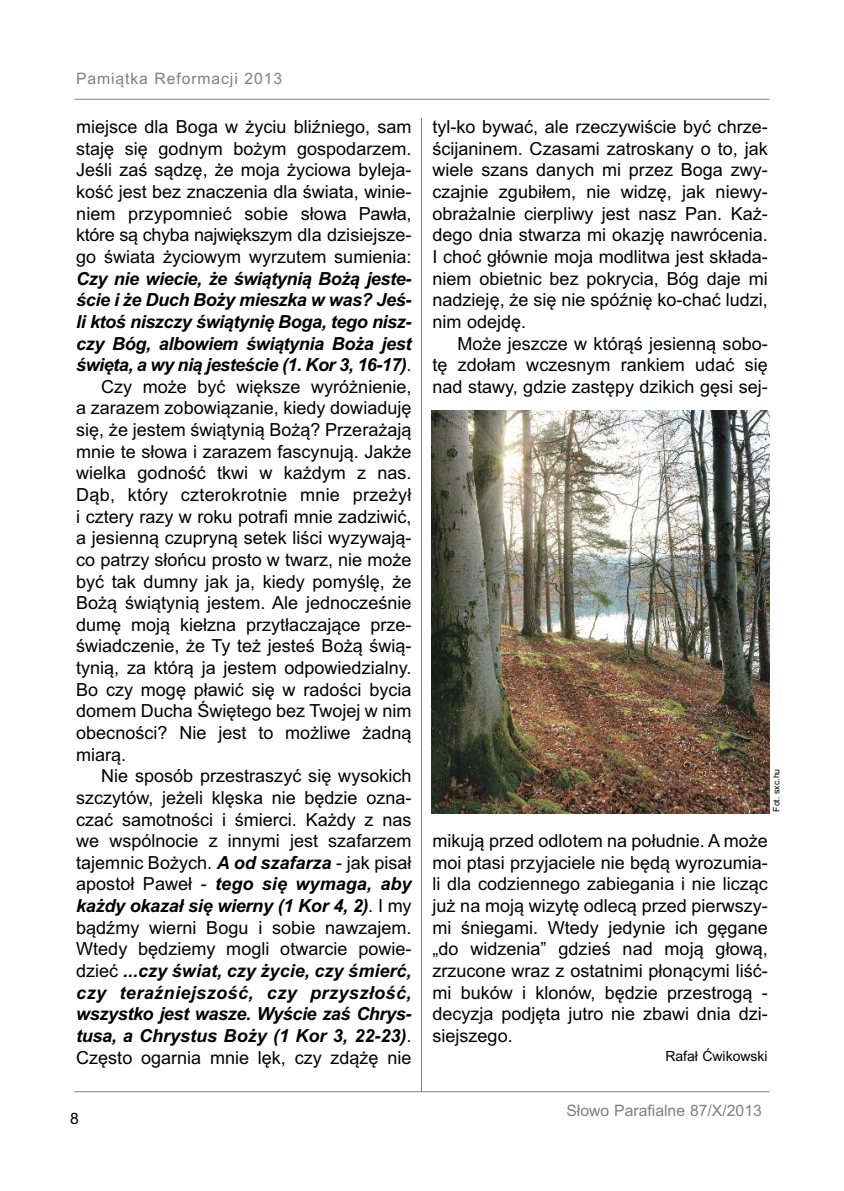
<style>
.page{position:relative;width:844px;height:1191px;background:#fff}
.page>*{position:absolute;margin:0;border:0;box-sizing:border-box;transform-origin:0 0}
.t1{font:18.03px/21.7px "Arial";color:#000;text-align:justify}
.t2{font:italic 700 18.03px "Arial";letter-spacing:-.02em;color:#000}
.t3{font:italic 700 18.03px "Arial";color:#000}
.t4{font:italic 700 18.03px "Arial";letter-spacing:.02em;color:#000}
.t5{font:15.75px "Arial";color:#808080}
.t6{font:15.75px "Arial";letter-spacing:.055em;color:#808080}
.t7{font:15.75px "Arial";color:#000}
.t8{font:14px "Arial";color:#000}
.t9{font:8.75px "Arial";color:#000}
.s1{font-weight:400;font-style:normal}
.s2{font-weight:700;font-style:italic}
</style>
<div class="page">
<hr style="left:74px;top:1091px;width:695px;height:1px;background:#808080">
<hr style="left:74px;top:99px;width:695px;height:1px;background:#808080">
<hr style="left:421px;top:118px;width:1px;height:973px;background:#808080">
<img style="left:432px;top:410px;width:337px;height:403px">
<p class="t6" style="left:76px;top:69px;width:207px">Pamiątka Reformacji 2013</p>
<p class="t1" style="left:76px;top:116px;width:337px">miejsce dla Boga w życiu bliźniego, sam staję się godnym bożym gospodarzem.<br>Jeśli zaś sądzę, że moja życiowa byleja&shy;kość jest bez znaczenia dla świata, winie&shy;niem przypomnieć sobie słowa Pawła, które są chyba największym dla dzisiejsze&shy;go świata życiowym wyrzutem sumienia:</p>
<p class="t2" style="left:76px;top:268px;width:336px">Czy nie wiecie, że świątynią Bożą jeste-</p>
<p class="t2" style="left:76px;top:289px;width:336px">ście i że Duch Boży mieszka w was? Jeś-</p>
<p class="t2" style="left:76px;top:311px;width:336px">li ktoś niszczy świątynię Boga, tego nisz-</p>
<p class="t2" style="left:76px;top:333px;width:336px">czy Bóg, albowiem świątynia Boża jest</p>
<p class="t2" style="left:76px;top:354px;width:336px">święta, a wy nią jesteście (1. Kor 3, 16-17)<span class="s1">.</span></p>
<p class="t1" style="left:101px;top:376px;width:312px">Czy może być większe wyróżnienie,</p>
<p class="t1" style="left:76px;top:397px;width:336px">a zarazem zobowiązanie, kiedy dowiaduję</p>
<p class="t1" style="left:76px;top:419px;width:336px">się, że jestem świątynią Bożą? Przerażają</p>
<p class="t1" style="left:76px;top:440px;width:336px">mnie te słowa i zarazem fascynują. Jakże</p>
<p class="t1" style="left:76px;top:462px;width:336px">wielka godność tkwi w każdym z nas.</p>
<p class="t1" style="left:76px;top:484px;width:337px">Dąb, który czterokrotnie mnie przeżył</p>
<p class="t1" style="left:76px;top:505px;width:336px">i cztery razy w roku potrafi mnie zadziwić,</p>
<p class="t1" style="left:76px;top:527px;width:336px">a jesienną czupryną setek liści wyzywają-</p>
<p class="t1" style="left:76px;top:549px;width:336px">co patrzy słońcu prosto w twarz, nie może</p>
<p class="t1" style="left:76px;top:570px;width:336px">być tak dumny jak ja, kiedy pomyślę, że</p>
<p class="t1" style="left:76px;top:592px;width:336px">Bożą świątynią jestem. Ale jednocześnie</p>
<p class="t1" style="left:76px;top:614px;width:336px">dumę moją kiełzna przytłaczające prze-</p>
<p class="t1" style="left:76px;top:635px;width:336px">świadczenie, że Ty też jesteś Bożą świą-</p>
<p class="t1" style="left:76px;top:657px;width:336px">tynią, za którą ja jestem odpowiedzialny.</p>
<p class="t1" style="left:76px;top:678px;width:336px">Bo czy mogę pławić się w radości bycia</p>
<p class="t1" style="left:76px;top:700px;width:336px">domem Ducha Świętego bez Twojej w nim</p>
<p class="t1" style="left:76px;top:722px;width:336px">obecności? Nie jest to możliwe żadną</p>
<p class="t1" style="left:76px;top:743px;width:52px">miarą.</p>
<p class="t1" style="left:101px;top:765px;width:312px">Nie sposób przestraszyć się wysokich</p>
<p class="t1" style="left:76px;top:787px;width:336px">szczytów, jeżeli klęska nie będzie ozna-</p>
<p class="t1" style="left:76px;top:808px;width:336px">czać samotności i śmierci. Każdy z nas</p>
<p class="t1" style="left:76px;top:830px;width:336px">we wspólnocie z innymi jest szafarzem</p>
<p class="t1" style="left:76px;top:851px;width:336px">tajemnic Bożych. <span class="s2">A od szafarza</span> - jak pisał</p>
<p class="t3" style="left:76px;top:873px;width:336px"><span class="s1">apostoł Paweł -</span> tego się wymaga, aby</p>
<p class="t2" style="left:76px;top:895px;width:336px">każdy okazał się wierny (1 Kor 4, 2)<span class="s1">. I my</span></p>
<p class="t1" style="left:76px;top:916px;width:336px">bądźmy wierni Bogu i sobie nawzajem.</p>
<p class="t1" style="left:76px;top:938px;width:336px">Wtedy będziemy mogli otwarcie powie-</p>
<p class="t3" style="left:76px;top:960px;width:336px"><span class="s1">dzieć</span> ...czy świat, czy życie, czy śmierć,</p>
<p class="t4" style="left:76px;top:982px;width:336px">czy teraźniejszość, czy przyszłość,</p>
<p class="t2" style="left:76px;top:1003px;width:336px">wszystko jest wasze. Wyście zaś Chrys-</p>
<p class="t3" style="left:76px;top:1025px;width:336px">tusa, a Chrystus Boży (1 Kor 3, 22-23)<span class="s1">.</span></p>
<p class="t1" style="left:76px;top:1046px;width:336px">Często ogarnia mnie lęk, czy zdążę nie</p>
<p class="t7" style="left:70px;top:1109px;width:10px">8</p>
<p class="t1" style="left:432px;top:116px;width:336px">tyl-ko bywać, ale rzeczywiście być chrze&shy;ścijaninem. Czasami zatroskany o to, jak wiele szans danych mi przez Boga zwy&shy;czajnie zgubiłem, nie widzę, jak niewy&shy;obrażalnie cierpliwy jest nasz Pan. Każ&shy;dego dnia stwarza mi okazję nawrócenia.<br>I choć głównie moja modlitwa jest składa&shy;niem obietnic bez pokrycia, Bóg daje mi nadzieję, że się nie spóźnię ko-chać ludzi, nim odejdę.</p>
<p class="t1" style="left:432px;top:332px;width:336px;text-indent:25px">Może jeszcze w którąś jesienną sobo&shy;tę zdołam wczesnym rankiem udać się nad stawy, gdzie zastępy dzikich gęsi sej-</p>
<p class="t9" style="left:771px;top:811px;width:45px;rotate:-90deg">Fot. sxc.hu</p>
<p class="t1" style="left:432px;top:830px;width:336px">mikują przed odlotem na południe. A może moi ptasi przyjaciele nie będą wyrozumia&shy;li dla codziennego zabiegania i nie licząc już na moją wizytę odlecą przed pierwszy&shy;mi śniegami. Wtedy jedynie ich gęgane „do widzenia” gdzieś nad moją głową, zrzucone wraz z ostatnimi płonącymi liść&shy;mi buków i klonów, będzie przestrogą - decyzja podjęta jutro nie zbawi dnia dzi&shy;siejszego.</p>
<p class="t8" style="left:665px;top:1047px;width:104px">Rafał Ćwikowski</p>
<p class="t5" style="left:566px;top:1101px;width:197px">Słowo Parafialne 87/X/2013</p>
</div>
